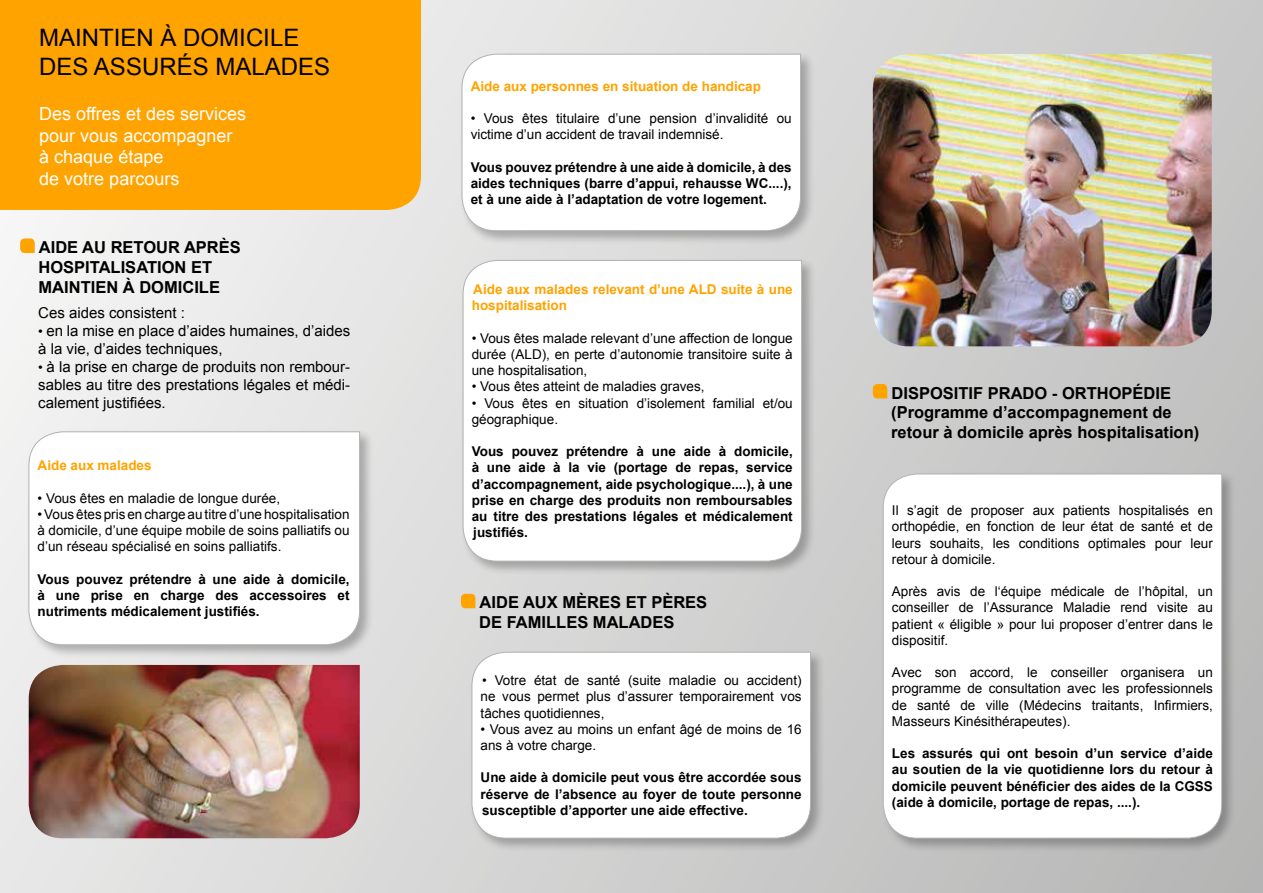
<style>
.page{position:relative;width:1263px;height:893px;background:#fff}
.page>*{position:absolute;margin:0;border:0;box-sizing:border-box;transform-origin:0 0}
.t1{font:24px/28.8px "Arial";color:#000}
.t2{font:18px/21.6px "Arial";color:#fff}
.t3{font:700 16.5px/19.8px "Arial";color:#000}
.t4{font:15px/18px "Arial";color:#000}
.t5{font:13.5px/16.2px "Arial";color:#000;text-align:justify}
.t6{font:700 13.5px/16.2px "Arial";color:#000;text-align:justify}
.t7{font:700 13.5px/16.2px "Arial";color:#ffa300}
.s1{font-size:13.5px}
</style>
<div class="page">
<div style="left:0;top:0;width:1263px;height:893px;background:linear-gradient(to right,#f1f1f1,#bfbfbf)"></div>
<div style="left:0;top:0;width:421px;height:210px;background:#ffa300"></div>
<div style="left:27px;top:429px;width:347px;height:230px;background:#000;opacity:.26"></div>
<svg style="left:29px;top:431px;width:331px;height:214px"></svg>
<svg style="left:20px;top:238px;width:15px;height:15px"></svg>
<div style="left:461px;top:258px;width:355px;height:317px;background:#000;opacity:.26"></div>
<svg style="left:463px;top:260px;width:339px;height:301px"></svg>
<div style="left:460px;top:52px;width:355px;height:193px;background:#000;opacity:.26"></div>
<svg style="left:462px;top:54px;width:339px;height:177px"></svg>
<svg style="left:461px;top:594px;width:14px;height:14px"></svg>
<div style="left:470px;top:650px;width:355px;height:202px;background:#000;opacity:.26"></div>
<svg style="left:472px;top:652px;width:339px;height:186px"></svg>
<svg style="left:873px;top:384px;width:14px;height:14px"></svg>
<div style="left:881px;top:472px;width:355px;height:380px;background:#000;opacity:.26"></div>
<svg style="left:883px;top:474px;width:339px;height:364px"></svg>
<img style="left:873px;top:54px;width:339px;height:292px">
<img style="left:29px;top:665px;width:331px;height:173px">
<h1 class="t1" style="left:39px;top:24px;width:292px">MAINTIEN À DOMICILE<br>DES ASSURÉS MALADES</h1>
<h2 class="t2" style="left:39px;top:103px;width:208px">Des offres et des services pour vous accompagner à chaque étape<br>de votre parcours</h2>
<p class="t3" style="left:39px;top:238px;width:204px">AIDE AU RETOUR APRÈS<br>HOSPITALISATION ET<br>MAINTIEN À DOMICILE</p>
<p class="t4" style="left:38px;top:304px;width:148px">Ces aides consistent :</p>
<p class="t4" style="left:38px;top:322px;width:313px"><span class="s1">•</span> en la mise en place d’aides humaines, d’aides à la vie, d’aides techniques,</p>
<p class="t4" style="left:38px;top:358px;width:313px;text-align:justify"><span class="s1">•</span> à la prise en charge de produits non rembour&shy;sables au titre des prestations légales et médi&shy;calement justifiées.</p>
<p class="t7" style="left:38px;top:458px;width:116px">Aide aux malades</p>
<p class="t5" style="left:38px;top:490px;width:244px">• Vous êtes en maladie de longue durée,</p>
<p class="t5" style="left:38px;top:506px;width:313px">• Vous êtes pris en charge au titre d’une hospitalisation à domicile, d’une équipe mobile de soins palliatifs ou d’un réseau spécialisé en soins palliatifs.</p>
<p class="t6" style="left:38px;top:571px;width:314px">Vous pouvez prétendre à une aide à domicile, à une prise en charge des accessoires et nutriments médicalement justifiés.</p>
<p class="t7" style="left:471px;top:78px;width:292px">Aide aux personnes en situation de handicap</p>
<p class="t5" style="left:471px;top:110px;width:322px">• Vous êtes titulaire d’une pension d’invalidité ou victime d’un accident de travail indemnisé.</p>
<p class="t6" style="left:471px;top:159px;width:323px">Vous pouvez prétendre à une aide à domicile, à des aides techniques (barre d’appui, rehausse WC....), et à une aide à l’adaptation de votre logement.</p>
<p class="t7" style="left:472px;top:282px;width:322px">Aide aux malades relevant d’une ALD suite à une hospitalisation</p>
<p class="t5" style="left:472px;top:330px;width:322px">• Vous êtes malade relevant d’une affection de longue durée (ALD), en perte d’autonomie transitoire suite à une hospitalisation,</p>
<p class="t5" style="left:472px;top:379px;width:234px">• Vous êtes atteint de maladies graves,</p>
<p class="t5" style="left:472px;top:395px;width:322px">• Vous êtes en situation d’isolement familial et/ou géographique.</p>
<p class="t6" style="left:472px;top:444px;width:323px">Vous pouvez prétendre à une aide à domicile, à une aide à la vie (portage de repas, service d’accompagnement, aide psychologique....), à une prise en charge des produits non remboursables au titre des prestations légales et médicalement justifiés.</p>
<p class="t3" style="left:479px;top:593px;width:230px">AIDE AUX MÈRES ET PÈRES<br>DE FAMILLES MALADES</p>
<p class="t5" style="left:481px;top:673px;width:322px">• Votre état de santé (suite maladie ou accident) ne vous permet plus d’assurer temporairement vos tâches quotidiennes,</p>
<p class="t5" style="left:481px;top:721px;width:323px">• Vous avez au moins un enfant âgé de moins de 16 ans à votre charge.</p>
<p class="t6" style="left:481px;top:770px;width:323px">Une aide à domicile peut vous être accordée sous réserve de l’absence au foyer de toute personne susceptible d’apporter une aide effective.</p>
<p class="t3" style="left:891px;top:383px;width:310px">DISPOSITIF PRADO - ORTHOPÉDIE (Programme d’accompagnement de retour à domicile après hospitalisation)</p>
<p class="t5" style="left:892px;top:502px;width:323px">Il s’agit de proposer aux patients hospitalisés en orthopédie, en fonction de leur état de santé et de leurs souhaits, les conditions optimales pour leur retour à domicile.</p>
<p class="t5" style="left:892px;top:583px;width:322px">Après avis de l‘équipe médicale de l’hôpital, un conseiller de l’Assurance Maladie rend visite au patient « éligible » pour lui proposer d’entrer dans le dispositif.</p>
<p class="t5" style="left:892px;top:664px;width:322px">Avec son accord, le conseiller organisera un programme de consultation avec les professionnels de santé de ville (Médecins traitants, Infirmiers, Masseurs Kinésithérapeutes).</p>
<p class="t6" style="left:892px;top:746px;width:323px">Les assurés qui ont besoin d’un service d’aide au soutien de la vie quotidienne lors du retour à domicile peuvent bénéficier des aides de la CGSS (aide à domicile, portage de repas, ....).</p>
</div>
